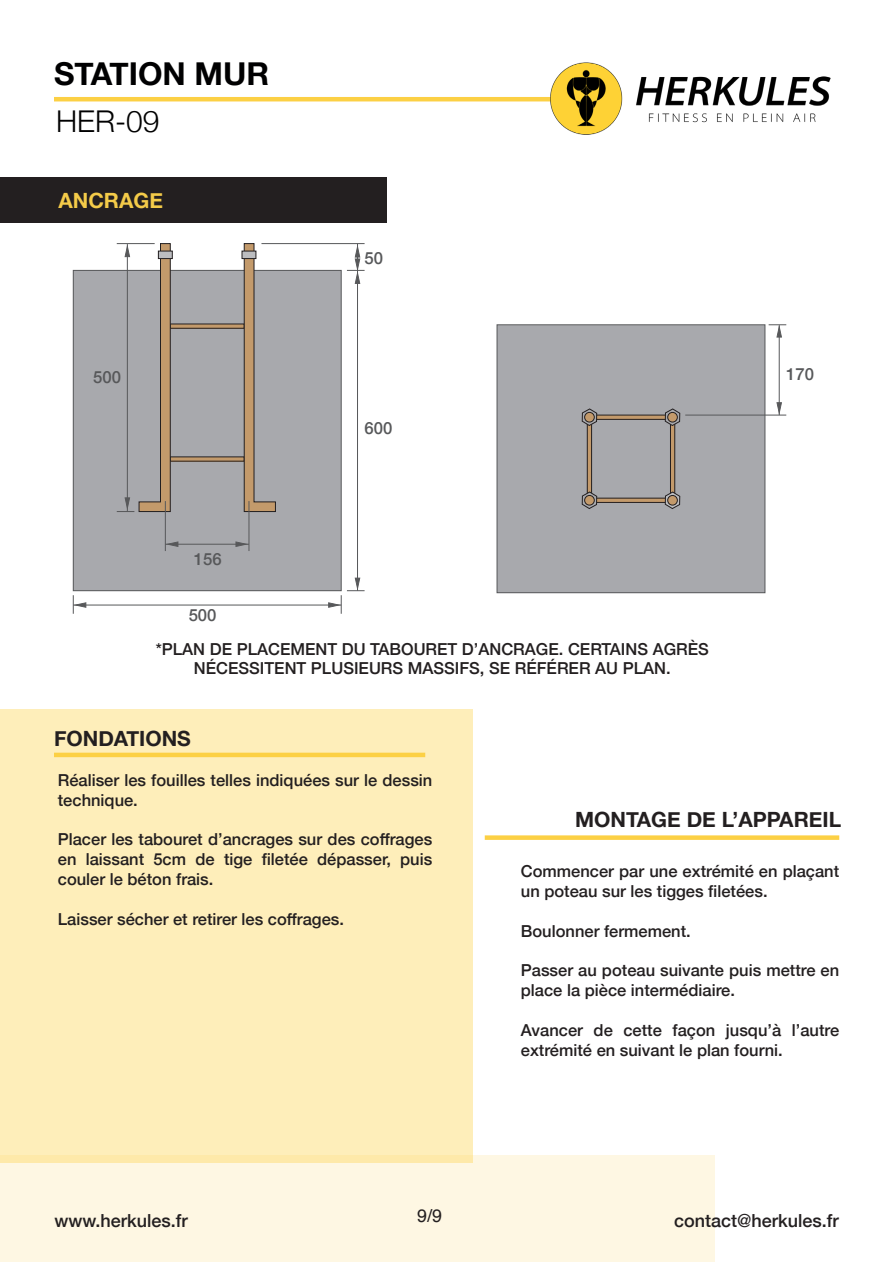
<style>
.page{position:relative;width:893px;height:1263px;background:#fff}
.page>*{position:absolute;margin:0;border:0;box-sizing:border-box;transform-origin:0 0}
.t1{font:700 31.5px "Helvetica Neue";color:#000001}
.t2{font:300 30px "Helvetica Neue";color:#000001}
.t3{font:700 21px "Helvetica Neue";color:#231f20}
.t4{font:700 21px "Helvetica Neue";color:#f4cb49}
.t5{font:500 18px "Helvetica Neue";color:#231f20}
.t6{font:18px "Helvetica";color:#231f20}
.t7{font:500 16.65px "Helvetica Neue";color:#57585a}
.t8{font:500 16.5px/19.8px "Helvetica Neue";color:#231f20}
</style>
<div class="page">
<div style="left:0;top:1156px;width:715px;height:106px;background:#fef7e3"></div>
<hr style="left:54px;top:97px;width:504px;height:4px;background:#fcd044">
<img style="left:546px;top:62px;width:285px;height:73px">
<div style="left:0;top:178px;width:387px;height:45px;background:#231f20"></div>
<div style="left:0;top:709px;width:472px;height:454px;background:#feeeba"></div>
<hr style="left:54px;top:753px;width:371px;height:4px;background:#fcd044">
<div style="left:485px;top:835px;width:354px;height:5px;background:#fcd044"></div>
<div style="left:73px;top:270px;width:268px;height:321px;background:#a8a9ad"></div>
<div style="left:73px;top:270px;width:269px;height:321px;border:1px solid #57585a"></div>
<hr style="left:170px;top:324px;width:74px;height:4px;background:#c39a6b">
<div style="left:170px;top:323px;width:75px;height:6px;border:1px solid #231f20"></div>
<hr style="left:170px;top:457px;width:74px;height:4px;background:#c39a6b">
<div style="left:170px;top:456px;width:75px;height:6px;border:1px solid #231f20"></div>
<svg style="left:243px;top:243px;width:33px;height:269px"></svg>
<div style="left:158px;top:251px;width:15px;height:8px;border:1px solid #231f20"></div>
<div style="left:242px;top:251px;width:14px;height:8px;background:#bcbdc0"></div>
<div style="left:242px;top:251px;width:14px;height:8px;border:1px solid #231f20"></div>
<hr style="left:73px;top:604px;width:268px;height:1px;background:#57585a">
<hr style="left:357px;top:244px;width:1px;height:347px;background:#57585a">
<svg style="left:328px;top:578px;width:37px;height:36px"></svg>
<svg style="left:73px;top:595px;width:13px;height:19px"></svg>
<hr style="left:261px;top:243px;width:104px;height:1px;background:#57585a">
<svg style="left:347px;top:244px;width:18px;height:40px"></svg>
<div style="left:497px;top:325px;width:268px;height:268px;background:#a8a9ad"></div>
<div style="left:497px;top:324px;width:268px;height:269px;border:1px solid #57585a"></div>
<div style="left:587px;top:421px;width:5px;height:74px;background:#c39a6b"></div>
<div style="left:587px;top:420px;width:5px;height:75px;border:1px solid #231f20"></div>
<div style="left:670px;top:421px;width:5px;height:74px;background:#c39a6b"></div>
<div style="left:670px;top:421px;width:5px;height:75px;border:1px solid #231f20"></div>
<hr style="left:594px;top:415px;width:74px;height:4px;background:#c39a6b">
<div style="left:593px;top:415px;width:75px;height:5px;border:1px solid #231f20"></div>
<svg style="left:664px;top:408px;width:17px;height:19px"></svg>
<div style="left:668px;top:412px;width:9px;height:10px;background:#c39a6b;border-radius:50%"></div>
<div style="left:667px;top:412px;width:11px;height:10px;border:1px solid #231f20;border-radius:50%"></div>
<svg style="left:581px;top:408px;width:17px;height:19px"></svg>
<div style="left:585px;top:412px;width:9px;height:10px;background:#c39a6b;border-radius:50%"></div>
<div style="left:584px;top:412px;width:11px;height:10px;border:1px solid #231f20;border-radius:50%"></div>
<hr style="left:594px;top:498px;width:74px;height:4px;background:#c39a6b">
<div style="left:593px;top:498px;width:75px;height:5px;border:1px solid #231f20"></div>
<svg style="left:664px;top:491px;width:17px;height:18px"></svg>
<div style="left:668px;top:495px;width:9px;height:10px;background:#c39a6b;border-radius:50%"></div>
<div style="left:667px;top:495px;width:11px;height:11px;border:1px solid #231f20;border-radius:50%"></div>
<svg style="left:581px;top:491px;width:17px;height:18px"></svg>
<div style="left:585px;top:495px;width:9px;height:10px;background:#c39a6b;border-radius:50%"></div>
<div style="left:584px;top:495px;width:11px;height:11px;border:1px solid #231f20;border-radius:50%"></div>
<hr style="left:685px;top:415px;width:101px;height:1px;background:#57585a">
<hr style="left:779px;top:325px;width:1px;height:90px;background:#57585a">
<svg style="left:769px;top:324px;width:17px;height:14px"></svg>
<svg style="left:776px;top:402px;width:6px;height:13px"></svg>
<hr style="left:165px;top:501px;width:1px;height:50px;background:#57585a">
<hr style="left:248px;top:501px;width:1px;height:50px;background:#57585a">
<hr style="left:165px;top:544px;width:84px;height:1px;background:#57585a">
<svg style="left:235px;top:541px;width:14px;height:6px"></svg>
<svg style="left:165px;top:541px;width:13px;height:6px"></svg>
<svg style="left:117px;top:243px;width:54px;height:269px"></svg>
<p class="t1" style="left:54px;top:49px;width:217px">STATION MUR</p>
<p class="t2" style="left:56px;top:98px;width:105px">HER-09</p>
<p class="t4" style="left:58px;top:184px;width:106px">ANCRAGE</p>
<p class="t7" style="left:93px;top:363px;width:29px">500</p>
<p class="t7" style="left:194px;top:546px;width:29px">156</p>
<p class="t7" style="left:189px;top:602px;width:29px">500</p>
<p class="t7" style="left:365px;top:245px;width:20px">50</p>
<p class="t7" style="left:365px;top:415px;width:29px">600</p>
<p class="t8" style="left:156px;top:637px;width:555px;text-align:center">*PLAN DE PLACEMENT DU TABOURET D’ANCRAGE. CERTAINS AGRÈS<br>NÉCESSITENT PLUSIEURS MASSIFS, SE RÉFÉRER AU PLAN.</p>
<p class="t7" style="left:786px;top:360px;width:29px">170</p>
<p class="t3" style="left:54px;top:721px;width:138px">FONDATIONS</p>
<p class="t8" style="left:58px;top:769px;width:376px">Réaliser les fouilles telles indiquées sur le dessin technique.</p>
<p class="t8" style="left:58px;top:828px;width:376px;text-align:justify">Placer les tabouret d’ancrages sur des coffrages en laissant 5cm de tige filetée dépasser, puis couler le béton frais.</p>
<p class="t8" style="left:58px;top:907px;width:288px">Laisser sécher et retirer les coffrages.</p>
<p class="t3" style="left:575px;top:803px;width:268px">MONTAGE DE L’APPAREIL</p>
<p class="t8" style="left:521px;top:860px;width:320px">Commencer par une extrémité en plaçant un poteau sur les tigges filetées.</p>
<p class="t8" style="left:521px;top:920px;width:171px">Boulonner fermement.</p>
<p class="t8" style="left:521px;top:959px;width:320px">Passer au poteau suivante puis mettre en place la pièce intermédiaire.</p>
<p class="t8" style="left:521px;top:1019px;width:320px">Avancer de cette façon jusqu’à l’autre extrémité en suivant le plan fourni.</p>
<p class="t5" style="left:54px;top:1206px;width:135px">www.herkules.fr</p>
<p class="t6" style="left:417px;top:1202px;width:27px">9/9</p>
<p class="t5" style="left:674px;top:1206px;width:166px">contact@herkules.fr</p>
</div>
